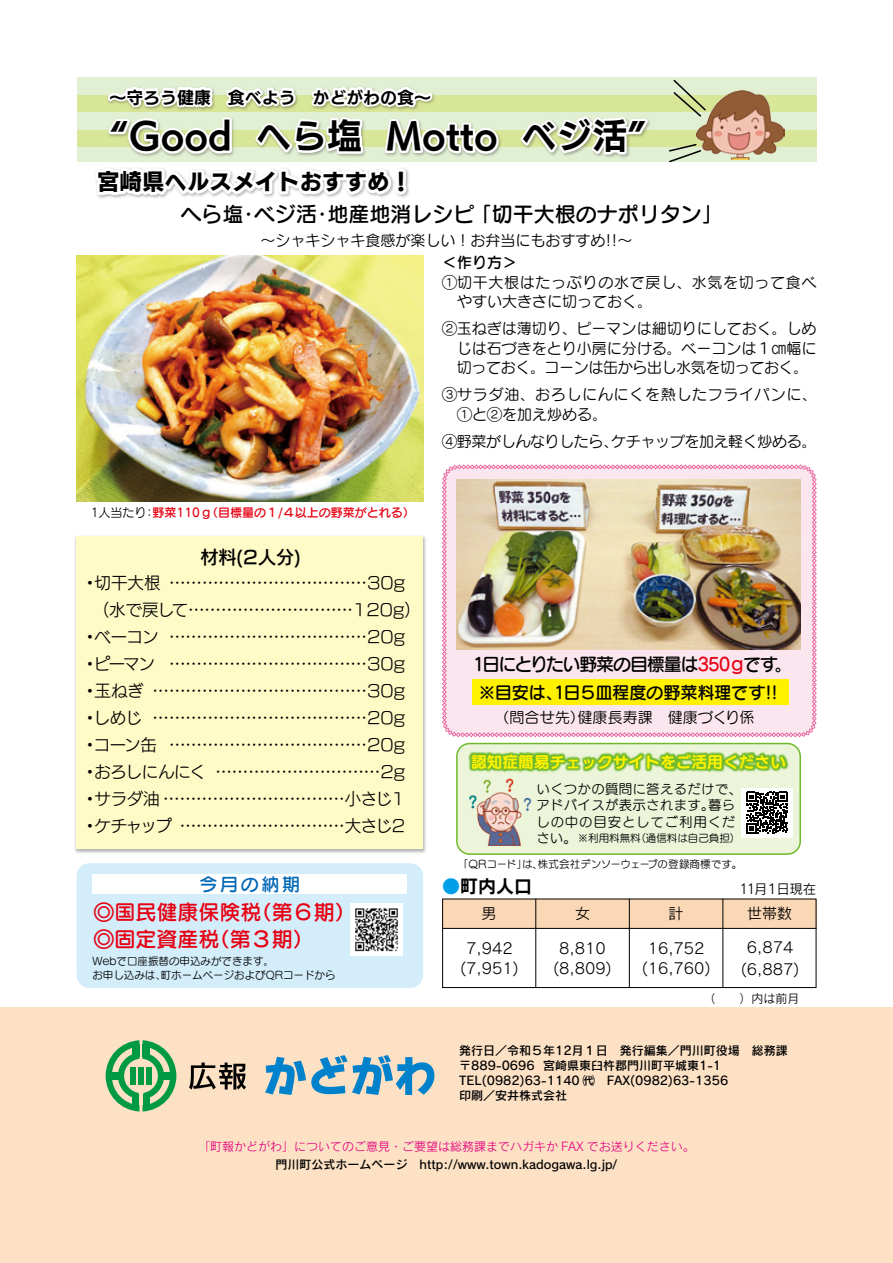
<style>
.page{position:relative;width:893px;height:1263px;background:#fff}
.page>*{position:absolute;margin:0;border:0;box-sizing:border-box;transform-origin:0 0}
.t1{font:35.4px "UD Kakugo Small Pr 6 B";color:#000}
.t2{font:22.5px "UD Kakugo Small Pr 6 E";color:#000}
.t3{font:21px "Seurat Pro DB";color:#000}
.t4{font:21px/27px "Seurat Pro DB";color:#e60012}
.t5{font:18px "Seurat Pro DB";letter-spacing:-.075em;color:#000}
.t6{font:18px "New Rodin Pro N DB";color:#000}
.t7{font:18px "Seurat Pro DB";letter-spacing:.15em;color:#0068b7}
.t8{font:18px "Rodin Pro B";color:#000}
.t9{font:17.25px "Seurat Pro DB";letter-spacing:-.02em;color:#000}
.t10{font:16.95px "UD Kakugo Small Pr 6 B";color:#000}
.t11{font:16.5px/27px "New Rodin Pro N M";letter-spacing:-.02em;color:#000}
.t12{font:16.5px "New Rodin Pro N M";color:#000}
.t13{font:15.75px "UD Marugo Small Pr 6 B";color:#fff100}
.t14{font:15px/19.5px "Seurat Pro M";color:#000;text-align:justify}
.t15{font:15px/19.5px "Seurat Pro M";letter-spacing:.045em;color:#000}
.t16{font:15px/19.5px "Rodin Pro M";color:#000;text-align:center}
.t17{font:15px "Seurat Pro M";letter-spacing:-.025em;color:#000}
.t18{font:15px "Seurat Pro DB";color:#000}
.t19{font:13.5px/16.5px "UD Marugo Small Pr 6 M";letter-spacing:.055em;color:#000}
.t20{font:13.5px/16.5px "UD Marugo Small Pr 6 M";letter-spacing:.015em;color:#000}
.t21{font:13.5px "Rodin Pro M";letter-spacing:-.075em;color:#000}
.t22{font:12px/15px "Rodin Pro DB";color:#000}
.t23{font:12px "Rodin Pro M";color:#e4007f}
.t24{font:12px "Seurat Pro DB";color:#e60012}
.t25{font:12px "Rodin Pro M";color:#000}
.t26{font:12px "Seurat Pro M";color:#000}
.t27{font:10.5px "UD Marugo Small Pr 6 M";color:#000}
.t28{font:10.5px/13.5px "Seurat Pro M";color:#000}
.s1{color:#e60012}
.s2{font-size:10.5px}
.s3{color:#00a0e9}
</style>
<div class="page">
<svg style="left:442px;top:464px;width:375px;height:265px;background:#f9dee9"></svg>
<div style="left:472px;top:679px;width:316px;height:26px;background:#fff100"></div>
<img style="left:456px;top:480px;width:344px;height:170px">
<div style="left:77px;top:863px;width:346px;height:125px;background:#d3edfb;border-radius:13px"></div>
<div style="left:92px;top:875px;width:315px;height:19px;background:#fff"></div>
<img style="left:350px;top:903px;width:52px;height:52px">
<div style="left:457px;top:743px;width:343px;height:111px;background:#ecf4d9;border-radius:13px"></div>
<div style="left:456px;top:743px;width:345px;height:112px;border:2px solid #6fba2c;border-radius:13px"></div>
<img style="left:483px;top:831px;width:38px;height:15px">
<div style="left:741px;top:788px;width:52px;height:49px;background:#fff"></div>
<svg style="left:746px;top:831px;width:41px;height:2px"></svg>
<img style="left:443px;top:726px;width:370px;height:105px">
<img style="left:77px;top:255px;width:346px;height:247px">
<img style="left:75px;top:536px;width:351px;height:317px">
<div style="left:76px;top:537px;width:347px;height:312px;background:#fffbc7"></div>
<div style="left:0;top:1008px;width:893px;height:255px;background:#fce1c5"></div>
<svg style="left:106px;top:1040px;width:70px;height:71px"></svg>
<svg style="left:189px;top:1062px;width:57px;height:27px"></svg>
<svg style="left:265px;top:1055px;width:169px;height:40px"></svg>
<div style="left:442px;top:899px;width:374px;height:29px;background:#fbd8b5"></div>
<div style="left:442px;top:899px;width:374px;height:89px;border:1px solid #000"></div>
<hr style="left:442px;top:928px;width:374px;height:1px;background:#000">
<hr style="left:535px;top:899px;width:1px;height:89px;background:#000">
<hr style="left:629px;top:899px;width:1px;height:89px;background:#000">
<hr style="left:722px;top:899px;width:1px;height:89px;background:#000">
<div style="left:77px;top:78px;width:739px;height:17px;background:#e1efd3"></div>
<div style="left:77px;top:95px;width:739px;height:17px;background:#d8e698"></div>
<div style="left:77px;top:112px;width:739px;height:18px;background:#e1efd3"></div>
<div style="left:77px;top:130px;width:739px;height:17px;background:#d8e698"></div>
<div style="left:77px;top:147px;width:739px;height:15px;background:#e1efd3"></div>
<svg style="left:520px;top:117px;width:130px;height:41px"></svg>
<img style="left:697px;top:90px;width:88px;height:70px">
<svg style="left:673px;top:79px;width:34px;height:39px"></svg>
<svg style="left:669px;top:143px;width:33px;height:19px"></svg>
<svg style="left:92px;top:77px;width:409px;height:121px"></svg>
<p class="t10" style="left:110px;top:88px;width:323px">～守ろう健康　食べよう　かどがわの食~</p>
<h1 class="t1" style="left:110px;top:116px;width:124px">“Good</h1>
<h1 class="t1" style="left:256px;top:116px;width:108px">へら塩</h1>
<h1 class="t1" style="left:386px;top:116px;width:113px">Motto</h1>
<h2 class="t2" style="left:97px;top:169px;width:317px">宮崎県ヘルスメイトおすすめ!</h2>
<h1 class="t1" style="left:521px;top:116px;width:127px">ベジ活“</h1>
<p class="t3" style="left:254px;top:201px;width:64px">ベジ活</p>
<p class="t3" style="left:328px;top:201px;width:148px">地産地消レシピ</p>
<p class="t3" style="left:181px;top:201px;width:64px">へら塩</p>
<p class="t3" style="left:238px;top:201px;width:22px">・</p>
<p class="t3" style="left:312px;top:201px;width:22px">・</p>
<p class="t3" style="left:471px;top:201px;width:253px">「切干大根のナポリタン「</p>
<p class="t14" style="left:260px;top:230px;width:374px">～シャキシャキ食感が楽しい！お弁当にもおすすめ ~! !</p>
<p class="t24" style="left:153px;top:504px;width:264px">野菜110 （ｇ目標量の１/４以上の野菜がとれる(</p>
<p class="t26" style="left:91px;top:504px;width:57px">1人当たり</p>
<p class="t26" style="left:144px;top:504px;width:13px">：</p>
<p class="t6" style="left:200px;top:541px;width:102px">材料２( 人分(</p>
<p class="t11" style="left:95px;top:568px;width:67px">切干大根</p>
<p class="t11" style="left:169px;top:568px;width:238px">………………………………30g</p>
<p class="t12" style="left:93px;top:596px;width:330px">（水で戻して…………………………120g(</p>
<p class="t11" style="left:169px;top:622px;width:238px">………………………………20g</p>
<p class="t11" style="left:169px;top:649px;width:238px">………………………………30g</p>
<p class="t11" style="left:153px;top:676px;width:254px">…………………………………30g</p>
<p class="t11" style="left:153px;top:703px;width:254px">…………………………………20g</p>
<p class="t11" style="left:169px;top:730px;width:238px">………………………………20g</p>
<p class="t11" style="left:215px;top:757px;width:191px">…………………………2g</p>
<p class="t11" style="left:180px;top:811px;width:227px">…………………………大さじ2</p>
<p class="t11" style="left:82px;top:568px;width:18px">・</p>
<p class="t11" style="left:95px;top:622px;width:65px">ベーコン</p>
<p class="t11" style="left:94px;top:622px;width:63px;text-indent:-12px">・<br>ピーマン</p>
<p class="t11" style="left:95px;top:649px;width:51px;text-indent:-13px">・<br>玉ねぎ</p>
<p class="t11" style="left:94px;top:676px;width:50px;text-indent:-12px">・<br>しめじ</p>
<p class="t11" style="left:94px;top:703px;width:64px;text-indent:-12px">・<br>コーン缶</p>
<p class="t11" style="left:94px;top:730px;width:113px;text-indent:-13px">・<br>おろしにんにく</p>
<p class="t11" style="left:95px;top:757px;width:312px;text-indent:-13px">・<br>サラダ油 ……………………………小さじ1</p>
<p class="t11" style="left:95px;top:784px;width:79px;text-indent:-13px">・<br>ケチャップ</p>
<p class="t11" style="left:82px;top:811px;width:18px">・</p>
<p class="t7" style="left:199px;top:872px;width:102px">今月の納期</p>
<p class="t4" style="left:209px;top:898px;width:106px;text-indent:-116px">◎国民健康保険税<br>（第３期(</p>
<p class="t4" style="left:251px;top:898px;width:106px">（第６期(</p>
<p class="t4" style="left:93px;top:925px;width:128px">◎固定資産税</p>
<p class="t28" style="left:161px;top:954px;width:176px;text-indent:-68px">Webで口座振替の申込みができます。<br>町ホームページおよびQRコードから</p>
<p class="t28" style="left:92px;top:968px;width:75px">お申し込みは、</p>
<p class="t18" style="left:442px;top:253px;width:76px">＜作り方&lt;</p>
<p class="t15" style="left:457px;top:272px;width:361px;text-indent:-15px">①切干大根はたっぷりの水で戻し、水気を切って食べやすい大きさに切っておく。</p>
<p class="t14" style="left:457px;top:318px;width:361px;text-indent:-15px">②玉ねぎは薄切り、ピーマンは細切りにしておく。しめじは石づきをとり小房に分ける。ベーコンは１㎝幅に切っておく。コーンは缶から出し水気を切っておく。</p>
<p class="t15" style="left:457px;top:384px;width:361px;text-indent:-15px">③サラダ油、おろしにんにくを熱したフライパンに、<br>①と②を加え炒める。</p>
<p class="t17" style="left:611px;top:431px;width:207px">ケチャップを加え軽く炒める。</p>
<p class="t17" style="left:442px;top:431px;width:177px">④野菜がしんなりしたら、</p>
<p class="t5" style="left:473px;top:652px;width:307px">1日にとりたい野菜の目標量は<span class="s1">350ｇ</span>です</p>
<p class="t9" style="left:479px;top:681px;width:301px">※目安は 日1 、 ５皿程度の野菜料理です !!</p>
<p class="t14" style="left:577px;top:707px;width:179px">健康長寿課　健康づくり係</p>
<p class="t5" style="left:775px;top:652px;width:19px">。</p>
<p class="t14" style="left:494px;top:707px;width:92px">（問合せ先）</p>
<p class="t13" style="left:471px;top:753px;width:316px">認知症簡易チェックサイトをご活用ください</p>
<p class="t20" style="left:708px;top:781px;width:35px;text-indent:-172px">いくつかの質問に答えるだけで、暮ら</p>
<p class="t19" style="left:536px;top:797px;width:201px">アドバイスが表示されます。<br>しの中の目安としてご利用くだ</p>
<p class="t27" style="left:635px;top:832px;width:106px">（通信料は自己負担(</p>
<p class="t20" style="left:536px;top:830px;width:53px">さい。<span class="s2">※</span></p>
<p class="t27" style="left:538px;top:858px;width:206px">株式会社デンソーウェーブの登録商標です。</p>
<p class="t27" style="left:588px;top:832px;width:54px">利用料無料</p>
<p class="t27" style="left:458px;top:858px;width:87px">「QRコードは」、</p>
<p class="t8" style="left:442px;top:874px;width:91px"><span class="s3">●</span>町内人口</p>
<p class="t21" style="left:776px;top:880px;width:41px">日現在</p>
<p class="t21" style="left:739px;top:880px;width:30px">11月</p>
<p class="t21" style="left:765px;top:880px;width:15px">１</p>
<p class="t16" style="left:669px;top:903px;width:16px">計</p>
<p class="t16" style="left:747px;top:903px;width:47px">世帯数</p>
<p class="t16" style="left:575px;top:903px;width:16px">女</p>
<p class="t16" style="left:481px;top:903px;width:16px">男</p>
<p class="t16" style="left:460px;top:938px;width:60px">7,942 )7,951(</p>
<p class="t16" style="left:553px;top:938px;width:60px">8,810 )8,809(</p>
<p class="t16" style="left:642px;top:938px;width:70px">16,752 )16,760(</p>
<p class="t16" style="left:741px;top:935px;width:60px;line-height:22.5px">6,874 )6,887(</p>
<p class="t25" style="left:703px;top:990px;width:97px">（　　）内は前月</p>
<p class="t22" style="left:543px;top:1042px;width:246px;text-indent:-84px">発行日／令和５年12月１日　発行編集／門川町役場　総務課宮崎県東臼杵郡門川町平城東1-1</p>
<p class="t22" style="left:459px;top:1057px;width:271px">〒889-0696<br>TEL(0982)63-1140 ㈹　FAX)0982(63-1356印刷／安井株式会社</p>
<p class="t23" style="left:198px;top:1138px;width:498px">「町報かどがわ」についてのご意見･ご要望は総務課までハガキか FAX でお送りください。</p>
<p class="t22" style="left:276px;top:1156px;width:343px">門川町公式ホームページ　http://www.town.kadogawa.lg.jp/</p>
</div>
